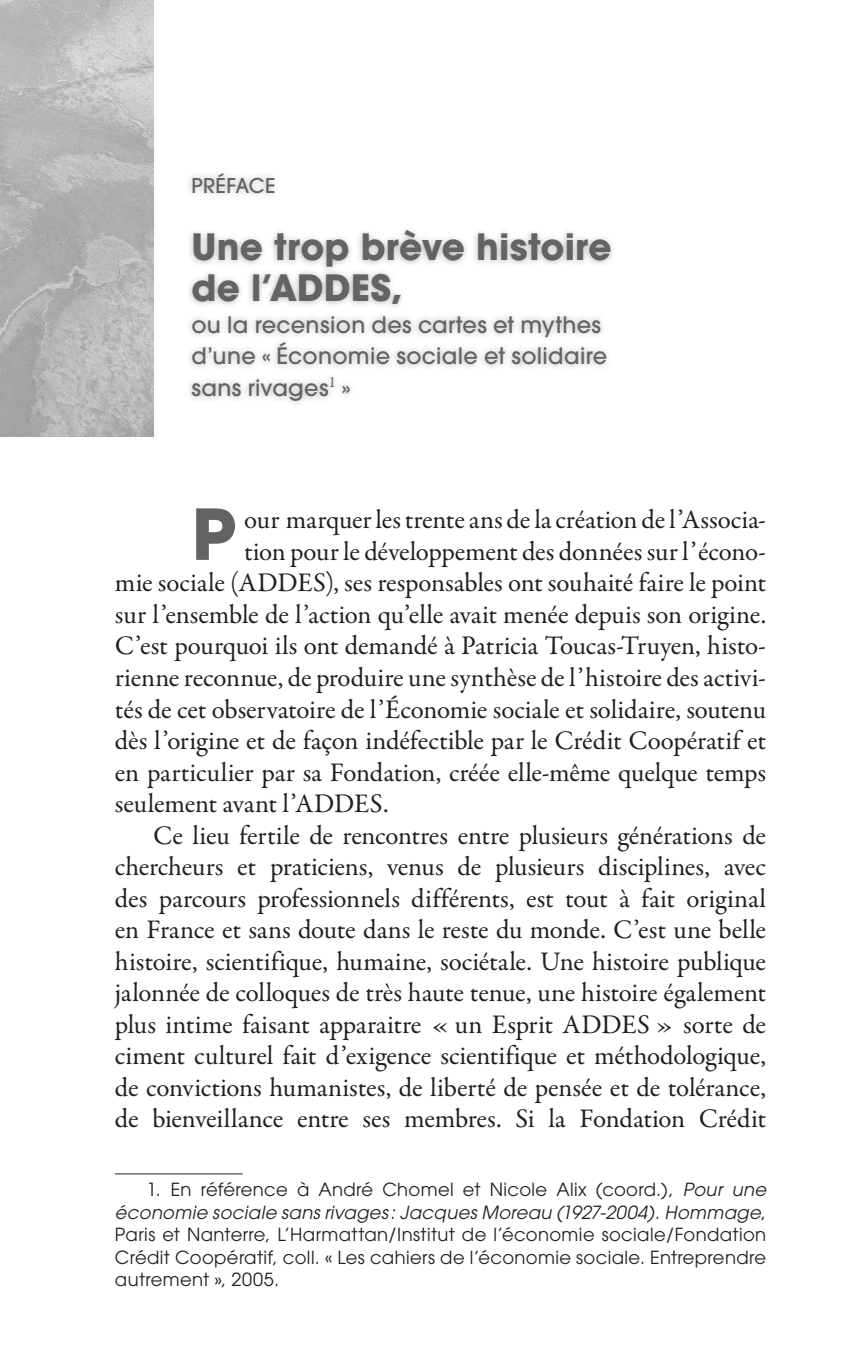
<style>
.page{position:relative;width:862px;height:1372px;background:#fff}
.page>*{position:absolute;margin:0;border:0;box-sizing:border-box;transform-origin:0 0}
.t1{font:700 69.52px "Avant Garde";color:#636366}
.t2{font:700 36px/40.5px "ITC Avant Garde Std";letter-spacing:.005em;color:#636366}
.t3{font:27px "Garamond Premr Pro";letter-spacing:.01em;color:#231f20}
.t4{font:27px "Garamond Premr Pro";letter-spacing:-.01em;color:#231f20}
.t5{font:500 22.5px/31.5px "Avant Garde";letter-spacing:.015em;color:#636366}
.t6{font:500 20.25px "Avant Garde";letter-spacing:.01em;color:#636366}
.t7{font:18px/22.5px "Avant Garde";letter-spacing:.02em;color:#231f20;text-align:justify}
.s1{font-style:italic}
</style>
<div class="page">
<img style="left:0;top:0;width:153px;height:436px">
<div style="left:185px;top:167px;width:431px;height:241px;background:#231f20;opacity:.33"></div>
<hr style="left:115px;top:1173px;width:127px;height:1px;background:#231f20">
<p class="t6" style="left:191px;top:173px;width:86px">PRÉFACE</p>
<h2 class="t2" style="left:191px;top:227px;width:421px">Une trop brève histoire de l’ADDES,</h2>
<p class="t5" style="left:191px;top:308px;width:417px">ou la recension des cartes et mythes d’une « Économie sociale et solidaire sans rivages<sup>1</sup> »</p>
<h1 class="t1" style="left:191px;top:489px;width:46px">P</h1>
<p class="t3" style="left:244px;top:503px;width:523px">our<sup>1</sup>marquer les trente ans de la création de l’Associa‑</p>
<p class="t3" style="left:244px;top:535px;width:523px">tion pour le développement des données sur l’écono‑</p>
<p class="t3" style="left:115px;top:566px;width:652px">mie sociale (ADDES), ses responsables ont souhaité faire le point</p>
<p class="t3" style="left:115px;top:598px;width:652px">sur l’ensemble de l’action qu’elle avait menée depuis son origine.</p>
<p class="t3" style="left:115px;top:629px;width:652px">C’est pourquoi ils ont demandé à Patricia Toucas‑Truyen, histo‑</p>
<p class="t3" style="left:115px;top:661px;width:652px">rienne reconnue, de produire une synthèse de l’histoire des activi‑</p>
<p class="t3" style="left:115px;top:692px;width:652px">tés de cet observatoire de l’Économie sociale et solidaire, soutenu</p>
<p class="t3" style="left:115px;top:724px;width:652px">dès l’origine et de façon indéfectible par le Crédit Coopératif et</p>
<p class="t4" style="left:115px;top:755px;width:652px">en particulier par sa Fondation, créée elle-même quelque temps</p>
<p class="t3" style="left:115px;top:787px;width:275px">seulement avant l’ADDES.</p>
<p class="t3" style="left:153px;top:818px;width:614px">Ce lieu fertile de rencontres entre plusieurs générations de</p>
<p class="t3" style="left:115px;top:850px;width:652px">chercheurs et praticiens, venus de plusieurs disciplines, avec</p>
<p class="t3" style="left:115px;top:881px;width:652px">des parcours professionnels différents, est tout à fait original</p>
<p class="t3" style="left:115px;top:913px;width:652px">en France et sans doute dans le reste du monde. C’est une belle</p>
<p class="t3" style="left:115px;top:944px;width:652px">histoire, scientifique, humaine, sociétale. Une histoire publique</p>
<p class="t3" style="left:115px;top:976px;width:652px">jalonnée de colloques de très haute tenue, une histoire également</p>
<p class="t3" style="left:115px;top:1007px;width:652px">plus intime faisant apparaitre « un Esprit ADDES » sorte de</p>
<p class="t3" style="left:115px;top:1039px;width:652px">ciment culturel fait d’exigence scientifique et méthodologique,</p>
<p class="t3" style="left:115px;top:1071px;width:652px">de convictions humanistes, de liberté de pensée et de tolérance,</p>
<p class="t3" style="left:115px;top:1102px;width:652px">de bienveillance entre ses membres. Si la Fondation Crédit</p>
<p class="t7" style="left:115px;top:1178px;width:652px;text-indent:32px">1. En référence à André Chomel et Nicole Alix (coord.), <span class="s1">Pour une économie sociale sans rivages: Jacques Moreau (1927-2004). Hommage</span>, Paris et Nanterre, L’Harmattan/Institut de l’économie sociale/Fondation Crédit Coopératif, coll. « Les cahiers de l’économie sociale. Entreprendre autrement », 2005.</p>
</div>
